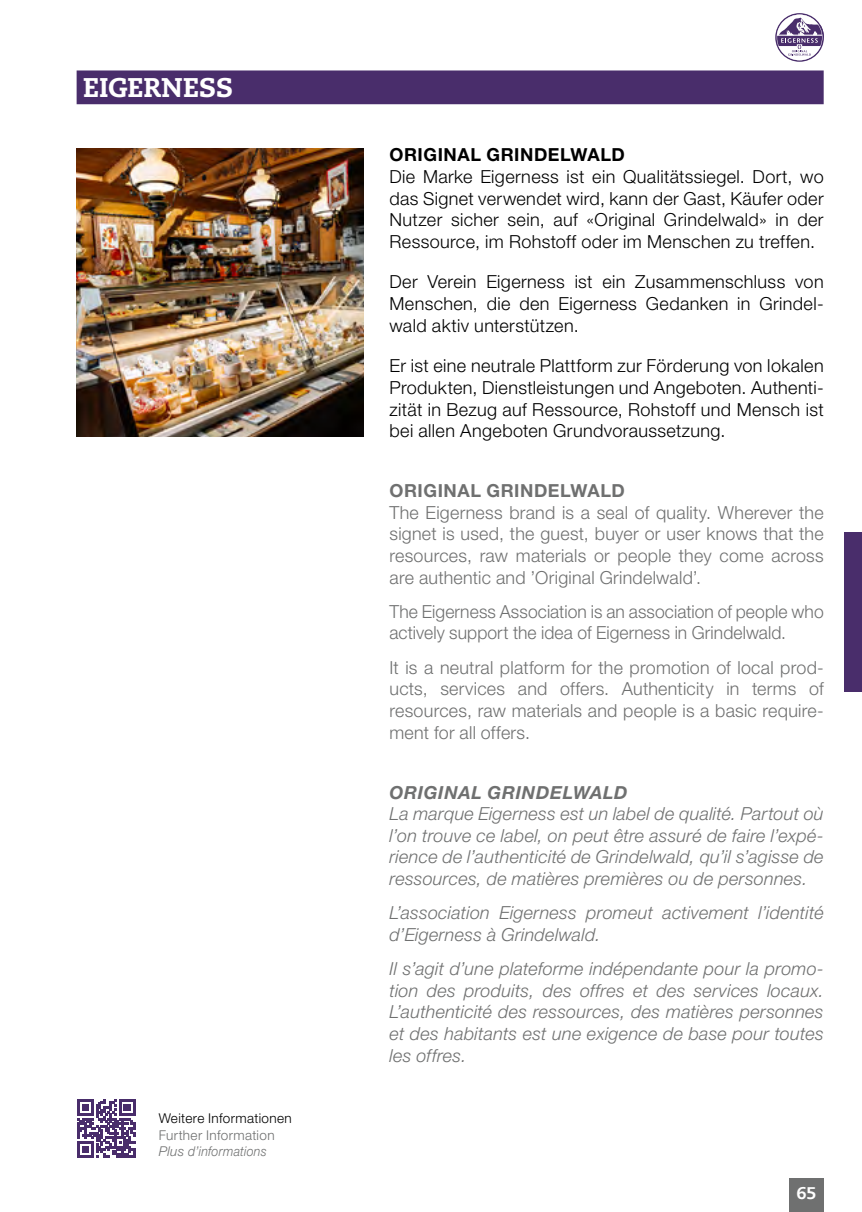
<style>
.page{position:relative;width:862px;height:1212px;background:#fff}
.page>*{position:absolute;margin:0;border:0;box-sizing:border-box;transform-origin:0 0}
.t1{font:800 27px "Caecilia LT Std";color:#fff}
.t2{font:300 18px/21.6px "Helvetica Neue LT Std";letter-spacing:.02em;color:#000;text-align:justify}
.t3{font:italic 300 18px/21.6px "Helvetica Neue LT Std";letter-spacing:.015em;color:#6f7070;text-align:justify}
.t4{font:300 18px/21.6px "Helvetica Neue LT Std";letter-spacing:.01em;color:#6f7070;text-align:justify}
.t5{font:700 18px "Helvetica Neue LT Std";letter-spacing:.03em;color:#000}
.t6{font:700 18px "Helvetica Neue LT Std";letter-spacing:.03em;color:#6f7070}
.t7{font:italic 700 18px "Helvetica Neue LT Std";letter-spacing:.04em;color:#6f7070}
.t8{font:800 16.88px "Caecilia LT Std";color:#fff}
.t9{font:300 13.5px "Helvetica Neue LT Std";letter-spacing:.03em;color:#000}
.t10{font:300 13.5px "Helvetica Neue LT Std";letter-spacing:.03em;color:#6f7070}
.t11{font:italic 300 13.5px "Helvetica Neue LT Std";letter-spacing:.02em;color:#6f7070}
</style>
<div class="page">
<div style="left:788px;top:1178px;width:35px;height:34px;background:#6f7070"></div>
<div style="left:843px;top:532px;width:18px;height:159px;background:#492d6b"></div>
<svg style="left:775px;top:13px;width:48px;height:49px"></svg>
<div style="left:77px;top:70px;width:746px;height:34px;background:#492d6b"></div>
<img style="left:77px;top:148px;width:287px;height:289px">
<svg style="left:77px;top:1099px;width:58px;height:58px"></svg>
<h1 class="t1" style="left:83px;top:71px;width:152px">EIGERNESS</h1>
<p class="t9" style="left:158px;top:1110px;width:135px">Weitere Informationen</p>
<p class="t10" style="left:158px;top:1126px;width:117px">Further Information</p>
<p class="t11" style="left:158px;top:1143px;width:110px">Plus d’informations</p>
<p class="t5" style="left:389px;top:144px;width:237px">ORIGINAL GRINDELWALD</p>
<p class="t2" style="left:389px;top:165px;width:435px">Die Marke Eigerness ist ein Qualitätssiegel. Dort, wo das Signet verwendet wird, kann der Gast, Käufer oder Nutzer sicher sein, auf «Original Grindelwald» in der Ressource, im Rohstoff oder im Menschen zu treffen.</p>
<p class="t2" style="left:389px;top:271px;width:435px">Der Verein Eigerness ist ein Zusammenschluss von Menschen, die den Eigerness Gedanken in Grindel&shy;wald aktiv unterstützen.</p>
<p class="t2" style="left:389px;top:355px;width:435px">Er ist eine neutrale Plattform zur Förderung von lokalen Produkten, Dienstleistungen und Angeboten. Authenti&shy;zität in Bezug auf Ressource, Rohstoff und Mensch ist bei allen Angeboten Grundvoraussetzung.</p>
<p class="t6" style="left:389px;top:479px;width:237px">ORIGINAL GRINDELWALD</p>
<p class="t4" style="left:389px;top:501px;width:435px">The Eigerness brand is a seal of quality. Wherever the signet is used, the guest, buyer or user knows that the resources, raw materials or people they come across are authentic and ’Original Grindelwald’.</p>
<p class="t4" style="left:389px;top:600px;width:435px">The Eigerness Association is an association of people who actively support the idea of Eigerness in Grindelwald.</p>
<p class="t4" style="left:389px;top:656px;width:435px">It is a neutral platform for the promotion of local prod&shy;ucts, services and offers. Authenticity in terms of resources, raw materials and people is a basic require&shy;ment for all offers.</p>
<p class="t7" style="left:389px;top:781px;width:239px">ORIGINAL GRINDELWALD</p>
<p class="t3" style="left:389px;top:803px;width:435px">La marque Eigerness est un label de qualité. Partout où l’on trouve ce label, on peut être assuré de faire l’expé&shy;rience de l’authenticité de Grindelwald, qu’il s’agisse de ressources, de matières premières ou de personnes.</p>
<p class="t3" style="left:389px;top:902px;width:435px">L’association Eigerness promeut activement l’identité d’Eigerness à Grindelwald.</p>
<p class="t3" style="left:389px;top:958px;width:435px">Il s’agit d’une plateforme indépendante pour la promo&shy;tion des produits, des offres et des services locaux.<br>L’authenticité des ressources, des matières personnes et des habitants est une exigence de base pour toutes les offres.</p>
<p class="t8" style="left:795px;top:1183px;width:22px">65</p>
</div>
